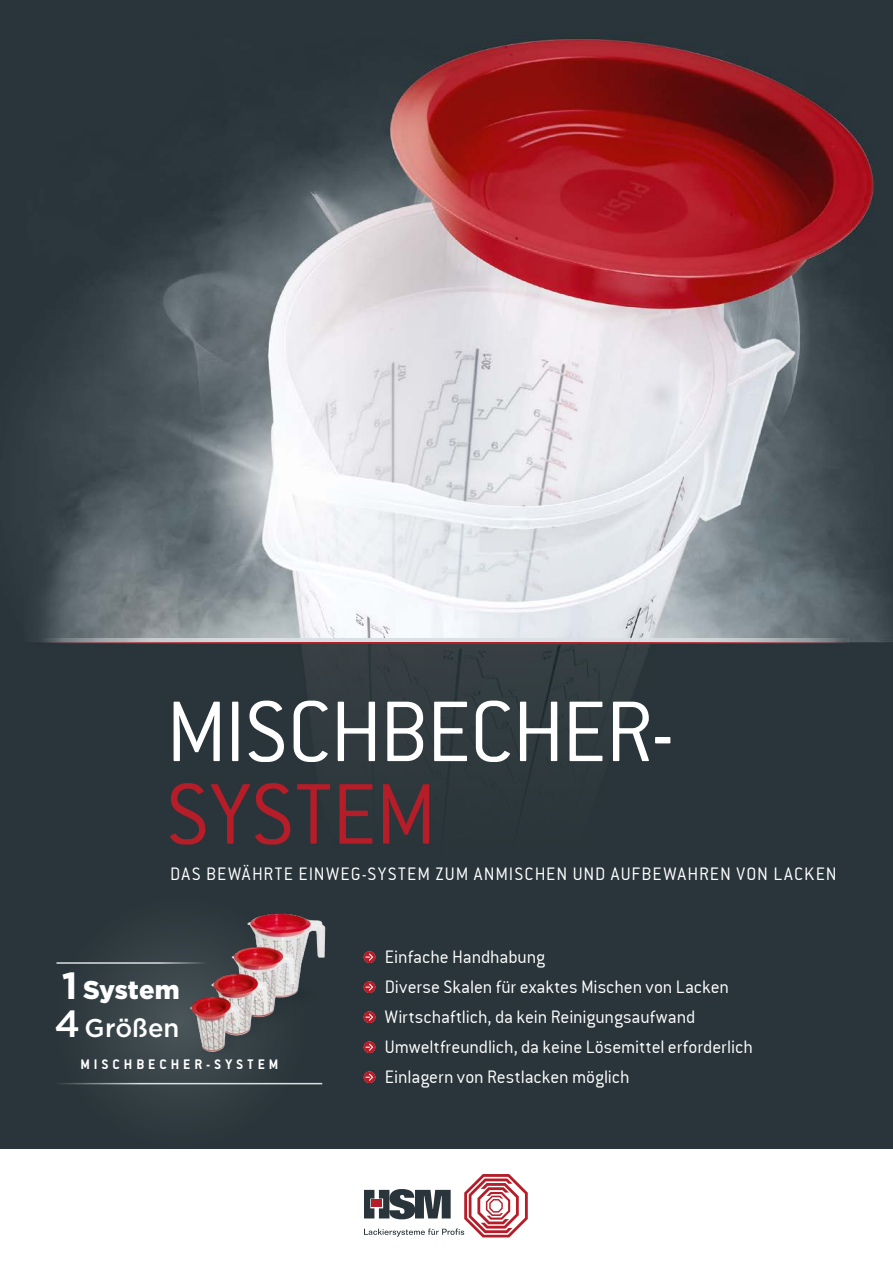
<style>
.page{position:relative;width:893px;height:1263px;background:#fff}
.page>*{position:absolute;margin:0;border:0;box-sizing:border-box;transform-origin:0 0}
.t1{font:94.5px "Conduit ITCTT Light";letter-spacing:-.02em;color:#fff}
.t2{font:94.5px "Conduit ITCTT Light";letter-spacing:-.005em;color:#b51d28}
.t3{font:900 25.65px/37.3px "Gotham";color:#fff}
.t4{font:19.5px/30px "Conduit OSITCTT Light";letter-spacing:-.005em;color:#fff}
.t5{font:19.5px "Conduit ITCTT Light";letter-spacing:.055em;color:#fff}
.t6{font:15px "Conduit ITCTT Bold";letter-spacing:.27em;color:#fff}
.s1{font-weight:700;font-size:37.8px}
.s2{font-weight:500;font-size:37.8px}
.s3{font-weight:500}
</style>
<div class="page">
<img style="left:0;top:0;width:893px;height:1148px">
<svg style="left:364px;top:1174px;width:164px;height:63px"></svg>
<svg style="left:364px;top:951px;width:11px;height:12px"></svg>
<svg style="left:364px;top:981px;width:11px;height:12px"></svg>
<svg style="left:364px;top:1011px;width:11px;height:12px"></svg>
<svg style="left:364px;top:1041px;width:11px;height:12px"></svg>
<svg style="left:364px;top:1071px;width:11px;height:12px"></svg>
<svg style="left:43px;top:638px;width:807px;height:4px;background:#c4cbce"></svg>
<hr style="left:43px;top:642px;width:807px;height:1px;background:#b51d28">
<hr style="left:56px;top:962px;width:177px;height:2px;background:#dae0e3">
<hr style="left:7px;top:1083px;width:315px;height:1px;background:#dae0e3">
<img style="left:187px;top:911px;width:142px;height:159px">
<h1 class="t1" style="left:166px;top:674px;width:511px">MISCHBECHER-</h1>
<h1 class="t2" style="left:166px;top:757px;width:272px">SYSTEM</h1>
<p class="t5" style="left:170px;top:862px;width:668px">DAS BEWÄHRTE EINWEG-SYSTEM ZUM ANMISCHEN UND AUFBEWAHREN VON LACKEN</p>
<h2 class="t3" style="left:55px;top:971px;width:127px"><span class="s1">1</span> System<br><span class="s2">4</span> <span class="s3">Größen</span></h2>
<p class="t6" style="left:80px;top:1055px;width:200px">MISCHBECHER-SYSTEM</p>
<p class="t4" style="left:385px;top:941px;width:369px">Einfache Handhabung<br>Diverse Skalen für exaktes Mischen von Lacken Wirtschaftlich, da kein Reinigungsaufwand Umweltfreundlich, da keine Lösemittel erforderlich Einlagern von Restlacken möglich</p>
</div>
